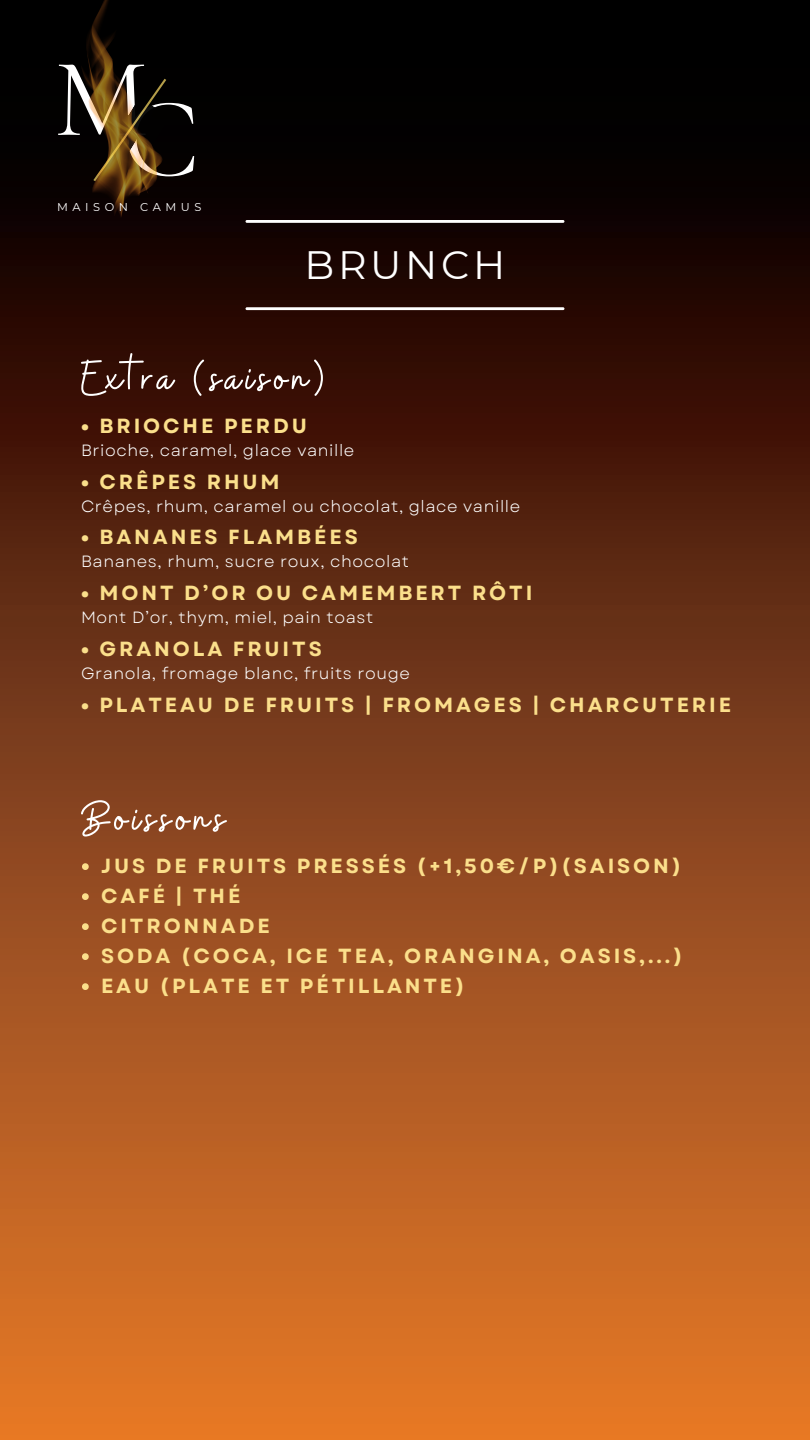
<style>
.page{position:relative;width:810px;height:1440px;background:#fff}
.page>*{position:absolute;margin:0;border:0;box-sizing:border-box;transform-origin:0 0}
.t1{font:113.3px "Cormorant Garamond";color:#fff}
.t2{font:112.5px "Cormorant Garamond";color:#fff}
.t3{font:50.6px "Buffalo";letter-spacing:.095em;color:#fff}
.t4{font:39.6px "Montserrat";letter-spacing:.095em;color:#fff}
.t5{font:700 20.5px "Garet";letter-spacing:.14em;color:#fbdf8b}
.t6{font:16.3px "Garet";letter-spacing:.035em;color:#fff}
.t7{font:11.4px "Montserrat";letter-spacing:.4em;color:#fff}
</style>
<div class="page">
<div style="left:0;top:0;width:810px;height:1440px;background:linear-gradient(to bottom,#000,#f07d2f)"></div>
<hr style="left:246px;top:307px;width:318px;height:3px;background:#fff">
<hr style="left:246px;top:220px;width:318px;height:3px;background:#fff">
<svg style="left:82px;top:863px;width:7px;height:7px"></svg>
<svg style="left:82px;top:893px;width:7px;height:7px"></svg>
<svg style="left:82px;top:923px;width:7px;height:7px"></svg>
<svg style="left:82px;top:953px;width:7px;height:7px"></svg>
<svg style="left:82px;top:983px;width:7px;height:7px"></svg>
<svg style="left:163px;top:76px;width:5px;height:108px"></svg>
<img style="left:81px;top:0;width:82px;height:219px">
<h1 class="t2" style="left:54px;top:31px;width:96px">M</h1>
<h3 class="t1" style="left:122px;top:70px;width:79px">C</h3>
<h4 class="t7" style="left:140px;top:200px;width:63px">CAMUS</h4>
<h4 class="t7" style="left:57px;top:200px;width:72px">MAISON</h4>
<p class="t4" style="left:305px;top:240px;width:202px">BRUNCH</p>
<p class="t3" style="left:81px;top:345px;width:245px">Extra (saison)</p>
<p class="t5" style="left:81px;top:411px;width:227px">• BRIOCHE PERDU</p>
<p class="t6" style="left:81px;top:438px;width:275px">Brioche, caramel, glace vanille</p>
<p class="t5" style="left:81px;top:467px;width:200px">• CRÊPES RHUM</p>
<p class="t6" style="left:81px;top:494px;width:441px">Crêpes, rhum, caramel ou chocolat, glace vanille</p>
<h2 class="t5" style="left:81px;top:523px;width:278px">• BANANES FLAMBÉES</h2>
<p class="t6" style="left:81px;top:550px;width:330px">Bananes, rhum, sucre roux, chocolat</p>
<h1 class="t5" style="left:81px;top:578px;width:453px">• MONT D’OR OU CAMEMBERT RÔTI</h1>
<h3 class="t6" style="left:81px;top:606px;width:294px">Mont D’or, thym, miel, pain toast</h3>
<h5 class="t5" style="left:81px;top:634px;width:242px">• GRANOLA FRUITS</h5>
<h3 class="t6" style="left:81px;top:661px;width:330px">Granola, fromage blanc, fruits rouge</h3>
<h5 class="t5" style="left:81px;top:690px;width:652px">• PLATEAU DE FRUITS | FROMAGES | CHARCUTERIE</h5>
<h3 class="t3" style="left:81px;top:786px;width:145px">Boissons</h3>
<h5 class="t5" style="left:101px;top:851px;width:582px">JUS DE FRUITS PRESSÉS (+1,50€/P)(SAISON)</h5>
<h3 class="t5" style="left:101px;top:881px;width:141px">CAFÉ | THÉ</h3>
<h5 class="t5" style="left:101px;top:911px;width:170px">CITRONNADE</h5>
<h3 class="t5" style="left:101px;top:941px;width:583px">SODA (COCA, ICE TEA, ORANGINA, OASIS,...)</h3>
<h5 class="t5" style="left:101px;top:971px;width:365px">EAU (PLATE ET PÉTILLANTE)</h5>
</div>
